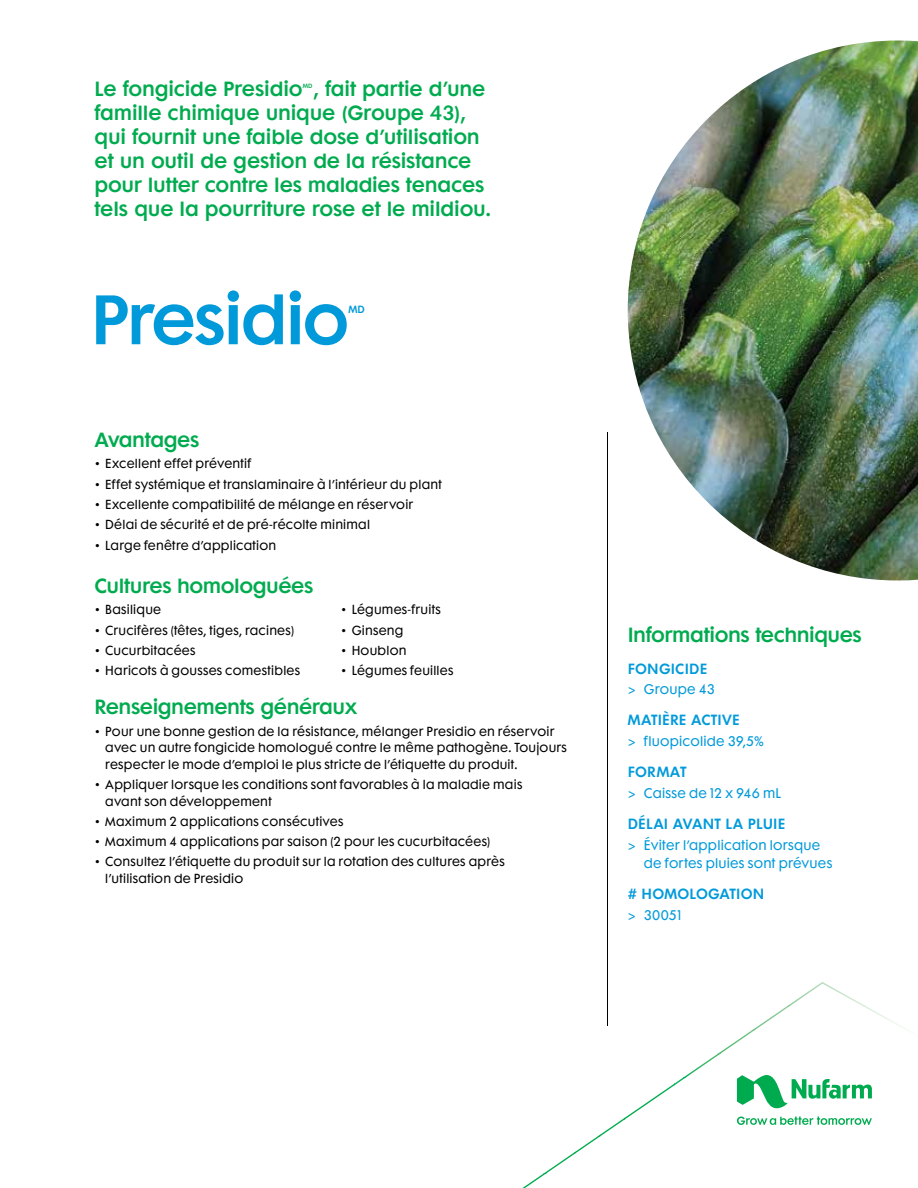
<style>
.page{position:relative;width:918px;height:1188px;background:#fff}
.page>*{position:absolute;margin:0;border:0;box-sizing:border-box;transform-origin:0 0}
.Main_Product_Name{font:600 63.75px "Futura Maxi Std";letter-spacing:-.04em;color:#009ada}
.Subhead_-_NFC_Green{font:600 18.75px/24px "Futura Maxi Std";letter-spacing:-.015em;color:#00ab4f}
.Sidebar_Subhead_-_Re{font:600 13.5px "Futura Maxi Std";letter-spacing:.015em;color:#009ada}
.t1{font:12.75px/18px "Futura Maxi Std";letter-spacing:.015em;color:#009ada}
.t2{font:12px/16.5px "Futura Maxi Std";letter-spacing:.02em;color:#000}
.Main_Product_Name-2{font:600 9.6px "Futura Maxi Std";color:#009ada}
.Subhead_-_NFC_Green-2{font:600 5.7px "Futura Maxi Std";color:#00ab4f}
</style>
<div class="page">
<hr style="left:607px;top:432px;width:1px;height:594px;background:#000">
<img style="left:628px;top:40px;width:290px;height:540px">
<img style="left:789px;top:982px;width:74px;height:23px">
<img style="left:754px;top:1005px;width:37px;height:24px">
<img style="left:861px;top:1005px;width:42px;height:23px">
<img style="left:719px;top:1029px;width:37px;height:24px">
<img style="left:684px;top:1053px;width:37px;height:25px">
<img style="left:624px;top:1084px;width:50px;height:36px">
<svg style="left:674px;top:1077px;width:12px;height:9px"></svg>
<img style="left:600px;top:1118px;width:25px;height:19px">
<img style="left:575px;top:1134px;width:25px;height:20px">
<img style="left:544px;top:1152px;width:31px;height:21px">
<img style="left:523px;top:1173px;width:24px;height:15px">
<svg style="left:737px;top:1075px;width:135px;height:50px"></svg>
<p class="Subhead_-_NFC_Green" style="left:94px;top:76px;width:399px;text-indent:218px">, fait partie d’une famille chimique unique (Groupe 43), qui fournit une faible dose d’utilisation et un outil de gestion de la résistance pour lutter contre les maladies tenaces tels que la pourriture rose et le mildiou.</p>
<p class="Subhead_-_NFC_Green" style="left:94px;top:76px;width:210px">Le fongicide Presidio</p>
<p class="Subhead_-_NFC_Green-2" style="left:303px;top:82px;width:11px">MD</p>
<p class="Main_Product_Name" style="left:91px;top:278px;width:260px">Presidio</p>
<p class="Main_Product_Name-2" style="left:348px;top:303px;width:18px">MD</p>
<p class="Subhead_-_NFC_Green" style="left:94px;top:427px;width:107px">Avantages</p>
<p class="t2" style="left:94px;top:456px;width:159px">• Excellent effet préventif</p>
<p class="t2" style="left:94px;top:476px;width:349px">• Effet systémique et translaminaire à l’intérieur du plant</p>
<p class="t2" style="left:94px;top:496px;width:320px">• Excellente compatibilité de mélange en réservoir</p>
<p class="t2" style="left:94px;top:516px;width:277px">• Délai de sécurité et de pré-récolte minimal</p>
<p class="t2" style="left:94px;top:537px;width:183px">• Large fenêtre d’application</p>
<p class="Subhead_-_NFC_Green" style="left:94px;top:573px;width:220px">Cultures homologuées</p>
<p class="t2" style="left:94px;top:602px;width:68px">• Basilique</p>
<p class="t2" style="left:94px;top:622px;width:201px">• Crucifères (têtes, tiges, racines)</p>
<p class="t2" style="left:94px;top:642px;width:103px">• Cucurbitacées</p>
<p class="t2" style="left:94px;top:662px;width:207px">• Haricots à gousses comestibles</p>
<p class="t2" style="left:341px;top:602px;width:102px">• Légumes-fruits</p>
<p class="t2" style="left:341px;top:622px;width:64px">• Ginseng</p>
<p class="t2" style="left:341px;top:642px;width:67px">• Houblon</p>
<p class="t2" style="left:341px;top:662px;width:114px">• Légumes feuilles</p>
<p class="Subhead_-_NFC_Green" style="left:94px;top:695px;width:265px">Renseignements généraux</p>
<p class="t2" style="left:105px;top:723px;width:463px;text-indent:-11px">• Pour une bonne gestion de la résistance, mélanger Presidio en réservoir avec un autre fongicide homologué contre le même pathogène. Toujours respecter le mode d’emploi le plus stricte de l’étiquette du produit.</p>
<p class="t2" style="left:105px;top:776px;width:419px;text-indent:-11px">• Appliquer lorsque les conditions sont favorables à la maladie mais avant son développement</p>
<p class="t2" style="left:94px;top:813px;width:250px">• Maximum 2 applications consécutives</p>
<p class="t2" style="left:94px;top:833px;width:397px">• Maximum 4 applications par saison (2 pour les cucurbitacées)</p>
<p class="t2" style="left:105px;top:853px;width:401px;text-indent:-11px">• Consultez l’étiquette du produit sur la rotation des cultures après l’utilisation de Presidio</p>
<p class="Subhead_-_NFC_Green" style="left:628px;top:623px;width:236px">Informations techniques</p>
<p class="Sidebar_Subhead_-_Re" style="left:628px;top:659px;width:81px">FONGICIDE</p>
<p class="t1" style="left:628px;top:680px;width:89px">&gt; Groupe 43</p>
<p class="Sidebar_Subhead_-_Re" style="left:628px;top:711px;width:114px">MATIÈRE ACTIVE</p>
<p class="t1" style="left:628px;top:732px;width:138px">&gt; fluopicolide 39,5%</p>
<p class="Sidebar_Subhead_-_Re" style="left:628px;top:763px;width:60px">FORMAT</p>
<p class="t1" style="left:628px;top:784px;width:155px">&gt; Caisse de 12 x 946 mL</p>
<p class="Sidebar_Subhead_-_Re" style="left:628px;top:815px;width:159px">DÉLAI AVANT LA PLUIE</p>
<p class="t1" style="left:644px;top:836px;width:190px;text-indent:-16px">&gt; Éviter l’application lorsque de fortes pluies sont prévues</p>
<p class="Sidebar_Subhead_-_Re" style="left:628px;top:885px;width:138px"># HOMOLOGATION</p>
<p class="t1" style="left:628px;top:906px;width:55px">&gt; 30051</p>
</div>
